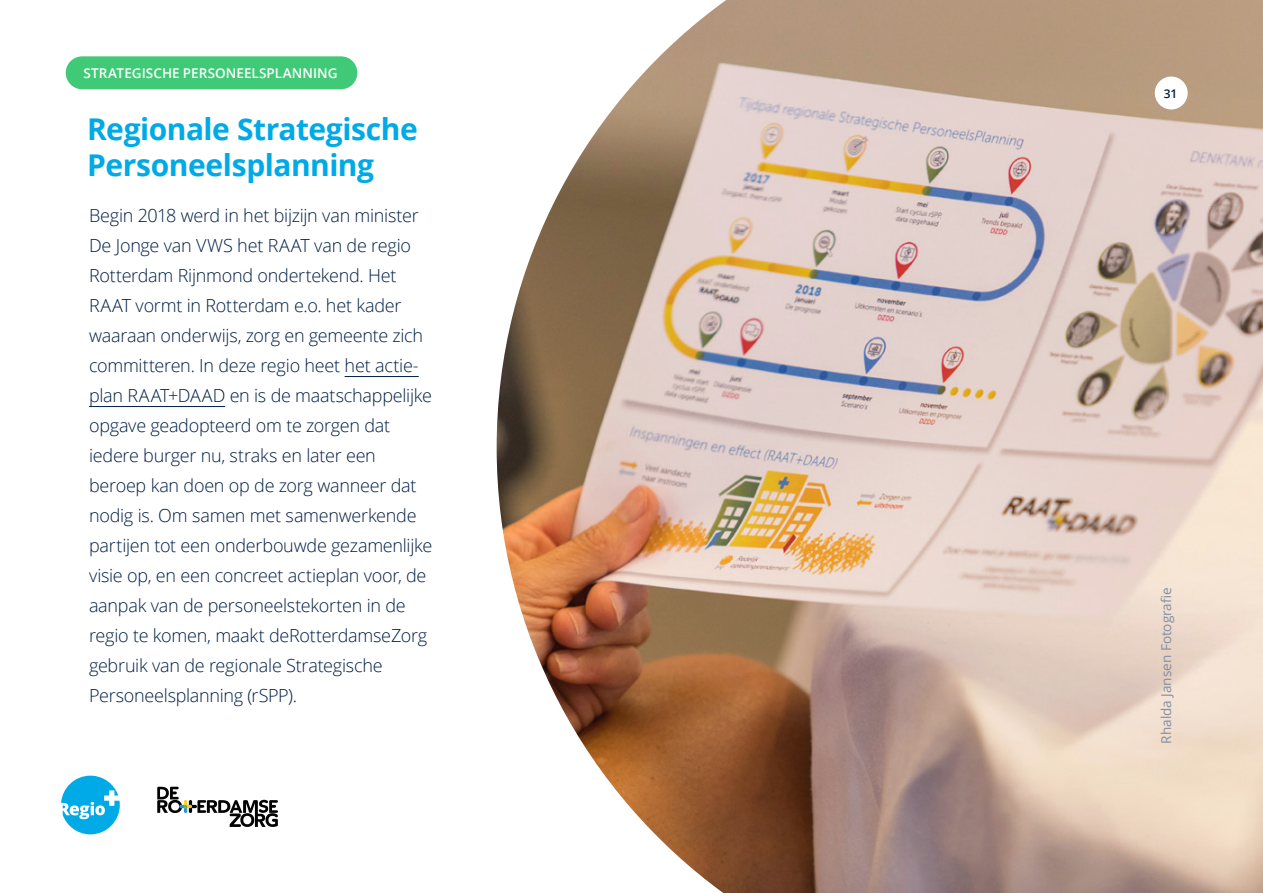
<style>
.page{position:relative;width:1263px;height:893px;background:#fff}
.page>*{position:absolute;margin:0;border:0;box-sizing:border-box;transform-origin:0 0}
.t1{font:700 30px/36px "Open Sans";letter-spacing:-.015em;color:#00aae6}
.t2{font:300 18px/30px "Open Sans";letter-spacing:-.015em;color:#001e46}
.t3{font:600 13.5px "Open Sans";color:#fff}
.t4{font:13.5px "Open Sans";color:#808fa2}
.t5{font:600 12px "Open Sans";color:#001e46}
</style>
<div class="page">
<hr style="left:345px;top:376px;width:74px;height:1px;background:#001e46">
<hr style="left:89px;top:406px;width:136px;height:1px;background:#001e46">
<img style="left:497px;top:0;width:766px;height:893px">
<div style="left:66px;top:56px;width:291px;height:33px;background:#40ca78;border-radius:16px"></div>
<svg style="left:157px;top:787px;width:121px;height:40px"></svg>
<svg style="left:61px;top:776px;width:59px;height:58px"></svg>
<div style="left:1155px;top:77px;width:33px;height:32px;background:#fff;border-radius:50%"></div>
<p class="t3" style="left:83px;top:64px;width:256px">STRATEGISCHE PERSONEELSPLANNING</p>
<h1 class="t1" style="left:87px;top:110px;width:332px">Regionale Strategische<br>Personeelsplanning</h1>
<p class="t2" style="left:89px;top:200px;width:345px">Begin 2018 werd in het bijzijn van minister De Jonge van VWS het RAAT van de regio Rotterdam Rijnmond ondertekend. Het RAAT vormt in Rotterdam e.o. het kader waaraan onderwijs, zorg en gemeente zich committeren. In deze regio heet het actie&shy;plan RAAT+DAAD en is de maatschappelijke opgave geadopteerd om te zorgen dat iedere burger nu, straks en later een beroep kan doen op de zorg wanneer dat nodig is. Om samen met samenwerkende partijen tot een onderbouwde gezamenlijke visie op, en een concreet actieplan voor, de aanpak van de personeelstekorten in de regio te komen, maakt deRotterdamseZorg gebruik van de regionale Strategische Personeelsplanning (rSPP).</p>
<p class="t5" style="left:1164px;top:85px;width:15px">31</p>
<p class="t4" style="left:1157px;top:743px;width:158px;rotate:-90deg">Rhalda Jansen Fotografie</p>
</div>
